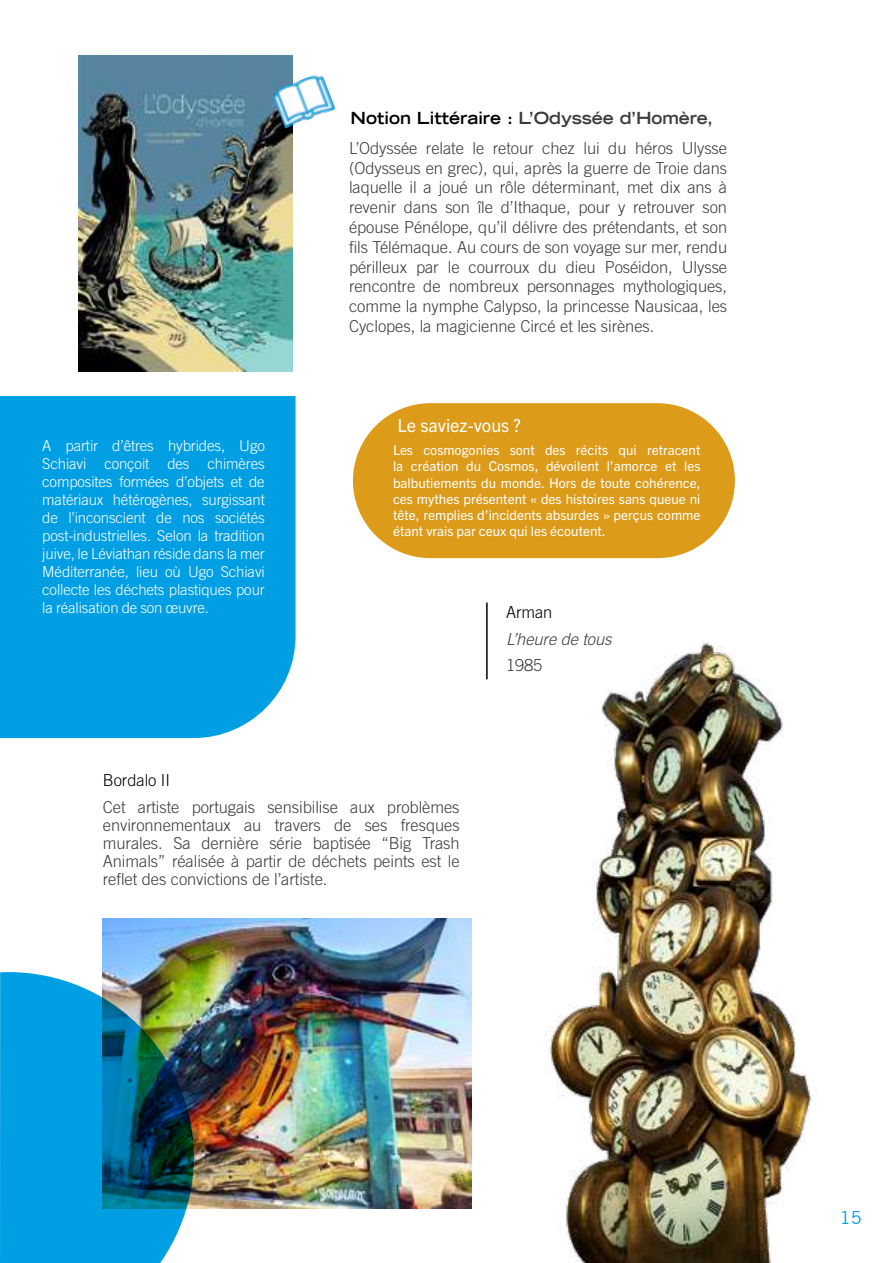
<style>
.page{position:relative;width:893px;height:1263px;background:#fff}
.page>*{position:absolute;margin:0;border:0;box-sizing:border-box;transform-origin:0 0}
.t1{font:18px "Trade Gothic Next LT Pro";color:#fff}
.t2{font:18px "Trade Gothic LT";color:#009fe3}
.t3{font:300 16.5px/19.8px "Trade Gothic LT Std";letter-spacing:-.005em;color:#3c3c3b;text-align:justify}
.t4{font:700 expanded 16.5px "Trade Gothic LT";color:#3c3c3b}
.t5{font:300 16.5px "Trade Gothic LT Std";letter-spacing:-.005em;color:#000}
.t6{font:italic 300 16.5px "Trade Gothic LT Std";letter-spacing:-.005em;color:#3c3c3b}
.t7{font:300 15px/18px "Trade Gothic LT Std";letter-spacing:-.01em;color:#fff;text-align:justify}
.t8{font:13.5px/16.2px "Trade Gothic Next LT Pro";color:#fff;text-align:justify}
.s1{color:#000}
</style>
<div class="page">
<div style="left:0;top:396px;width:296px;height:342px;background:#009fe3"></div>
<img style="left:79px;top:56px;width:214px;height:316px">
<img style="left:271px;top:72px;width:65px;height:56px">
<div style="left:353px;top:403px;width:382px;height:155px;background:#dc9b19;border-radius:77px"></div>
<img style="left:103px;top:919px;width:369px;height:290px">
<img style="left:546px;top:642px;width:266px;height:621px">
<hr style="left:486px;top:602px;width:2px;height:77px;background:#000">
<img style="left:0;top:972px;width:194px;height:291px">
<p class="t4" style="left:351px;top:107px;width:364px"><span class="s1">Notion Littéraire :</span> L’Odyssée d’Homère,</p>
<p class="t3" style="left:349px;top:138px;width:380px">L’Odyssée relate le retour chez lui du héros Ulysse (Odysseus en grec), qui, après la guerre de Troie dans laquelle il a joué un rôle déterminant, met dix ans à revenir dans son île d’Ithaque, pour y retrouver son épouse Pénélope, qu’il délivre des prétendants, et son fils Télémaque. Au cours de son voyage sur mer, rendu périlleux par le courroux du dieu Poséidon, Ulysse rencontre de nombreux personnages mythologiques, comme la nymphe Calypso, la princesse Nausicaa, les Cyclopes, la magicienne Circé et les sirènes.</p>
<p class="t7" style="left:42px;top:437px;width:224px">A partir d’êtres hybrides, Ugo Schiavi conçoit des chimères composites formées d’objets et de matériaux hétérogènes, surgissant de l’inconscient de nos sociétés post-industrielles. Selon la tradition juive, le Léviathan réside dans la mer Méditerranée, lieu où Ugo Schiavi collecte les déchets plastiques pour la réalisation de son œuvre.</p>
<p class="t1" style="left:398px;top:413px;width:125px">Le saviez-vous ?</p>
<p class="t8" style="left:393px;top:441px;width:309px">Les cosmogonies sont des récits qui retracent la création du Cosmos, dévoilent l’amorce et les balbutiements du monde. Hors de toute cohérence, ces mythes présentent « des histoires sans queue ni tête, remplies d’incidents absurdes » perçus comme étant vrais par ceux qui les écoutent.</p>
<p class="t5" style="left:506px;top:603px;width:48px">Arman</p>
<p class="t6" style="left:506px;top:629px;width:107px">L’heure de tous</p>
<p class="t3" style="left:506px;top:655px;width:38px">1985</p>
<p class="t5" style="left:103px;top:770px;width:69px">Bordalo II</p>
<p class="t3" style="left:103px;top:797px;width:358px;line-height:18px">Cet artiste portugais sensibilise aux problèmes environnementaux au travers de ses fresques murales. Sa dernière série baptisée “Big Trash Animals” réalisée à partir de déchets peints est le reflet des convictions de l’artiste.</p>
<p class="t2" style="left:840px;top:1207px;width:23px">15</p>
</div>
